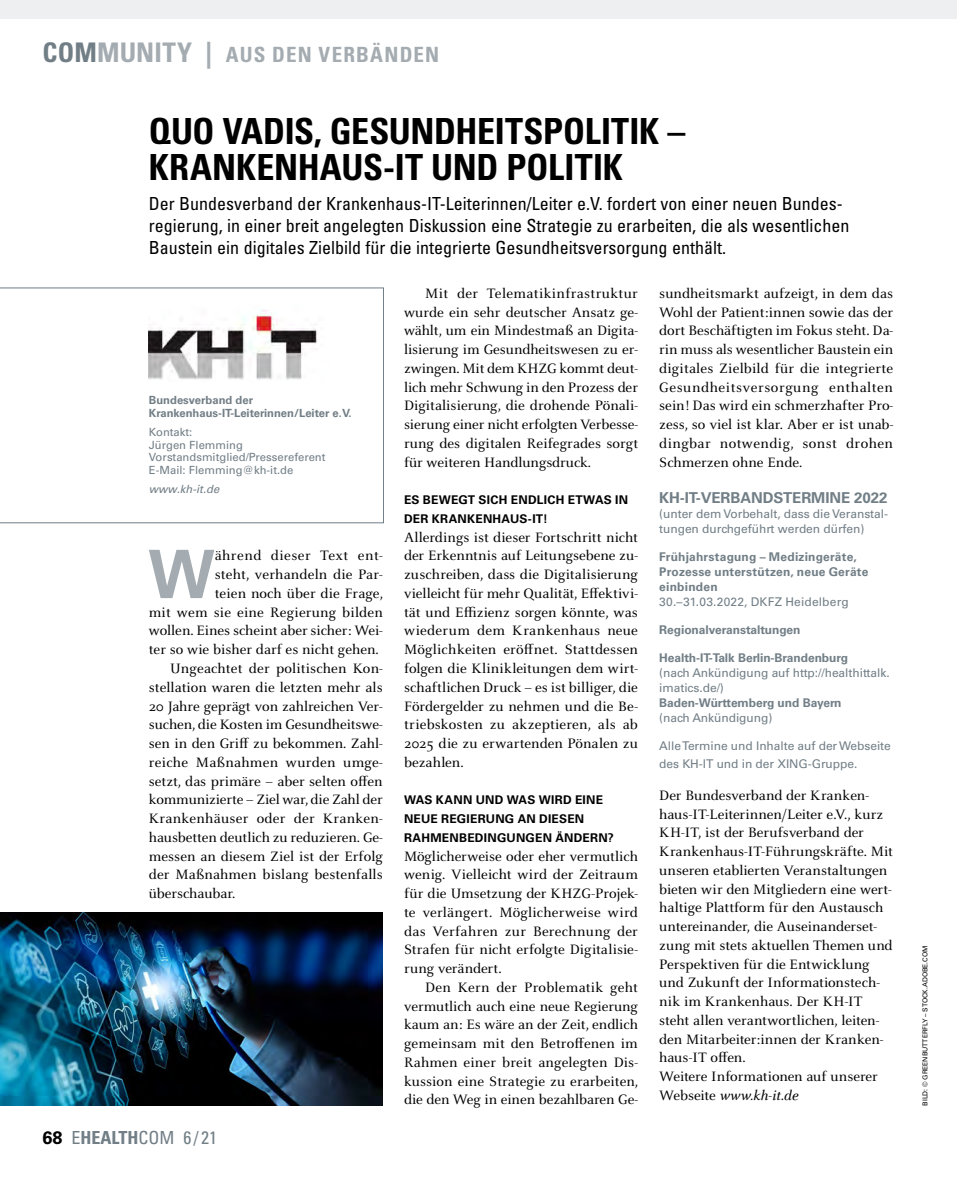
<style>
.page{position:relative;width:957px;height:1191px;background:#fff}
.page>*{position:absolute;margin:0;border:0;box-sizing:border-box;transform-origin:0 0}
.t1{font:700 66.9px "Univers LT Std";color:#a4acb1}
.t2{font:700 condensed 36px/36px "Univers LT Std";letter-spacing:-.005em;color:#000}
.t3{font:700 condensed 21px "Univers LT Std";letter-spacing:.055em;color:#a4acb1}
.t4{font:condensed 18px/21.6px "Univers LT Std";color:#000}
.t5{font:condensed 18px "Univers LT Std";color:#717e86}
.t6{font:15px/18.8px "Celeste OT";color:#000;text-align:justify}
.t7{font:15px "Celeste OT";letter-spacing:.02em;color:#000}
.t8{font:700 15px "Univers LT Std";letter-spacing:-.005em;color:#717e86}
.t9{font:15px "Celeste OT";letter-spacing:.03em;color:#000}
.t10{font:12px/15px "Univers LT Std";letter-spacing:-.005em;color:#717e86}
.t11{font:700 12px/18.8px "Univers LT Std";letter-spacing:.02em;color:#000}
.t12{font:700 12px "Univers LT Std";letter-spacing:-.005em;color:#717e86}
.t13{font:700 12px/15px "Univers LT Std";letter-spacing:.015em;color:#717e86}
.t14{font:12px "Univers LT Std";letter-spacing:.015em;color:#717e86}
.t15{font:11.25px/12.8px "Univers LT Std";color:#717e86}
.t16{font:700 11.25px/12.8px "Univers LT Std";color:#717e86}
.t17{font:italic 11.25px "Univers LT Std";color:#717e86}
.t18{font:6.75px "Univers LT Std";color:#000}
.s1{font-size:27px;color:#717e86}
.s2{font-size:27px}
.s3{font-weight:700;font-stretch:normal;color:#000}
.s4{font-weight:700}
.s5{font-style:italic}
</style>
<div class="page">
<div style="left:0;top:0;width:957px;height:19px;background:#edeff0"></div>
<img style="left:0;top:912px;width:383px;height:193px">
<svg style="left:0;top:287px;width:384px;height:236px"></svg>
<img style="left:148px;top:303px;width:187px;height:78px">
<h3 class="t3" style="left:43px;top:42px;width:398px"><span class="s1">COM</span><span class="s2">MUNITY |</span> AUS DEN VERBÄNDEN</h3>
<h2 class="t2" style="left:149px;top:113px;width:538px">QUO VADIS, GESUNDHEITSPOLITIK –<br>KRANKENHAUS-IT UND POLITIK</h2>
<p class="t4" style="left:149px;top:193px;width:702px">Der Bundesverband der Krankenhaus-IT-Leiterinnen/Leiter e.V. fordert von einer neuen Bundes&shy;regierung, in einer breit angelegten Diskussion eine Strategie zu erarbeiten, die als wesentlichen<br>Baustein ein digitales Zielbild für die integrierte Gesundheitsversorgung enthält.</p>
<p class="t16" style="left:149px;top:394px;width:204px">Bundesverband der<br>Krankenhaus-IT-Leiterinnen/Leiter e.V.</p>
<p class="t15" style="left:149px;top:425px;width:178px">Kontakt:<br>Jürgen Flemming<br>Vorstandsmitglied/Pressereferent<br>E-Mail: Flemming@kh-it.de</p>
<p class="t17" style="left:149px;top:482px;width:72px">www.kh-it.de</p>
<h1 class="t1" style="left:148px;top:535px;width:68px">W</h1>
<p class="t9" style="left:215px;top:547px;width:170px">ährend dieser Text ent-</p>
<p class="t6" style="left:215px;top:565px;width:169px">steht, verhandeln die Par-</p>
<p class="t6" style="left:215px;top:584px;width:170px">teien noch über die Frage,</p>
<p class="t6" style="left:149px;top:602px;width:236px">mit wem sie eine Regierung bilden</p>
<p class="t6" style="left:149px;top:621px;width:235px">wollen. Eines scheint aber sicher: Wei-</p>
<p class="t6" style="left:149px;top:640px;width:231px">ter so wie bisher darf es nicht gehen.</p>
<p class="t6" style="left:170px;top:659px;width:214px">Ungeachtet der politischen Kon-</p>
<p class="t6" style="left:149px;top:677px;width:235px">stellation waren die letzten mehr als</p>
<p class="t6" style="left:149px;top:696px;width:235px">20 Jahre geprägt von zahlreichen Ver-</p>
<p class="t6" style="left:149px;top:715px;width:235px">suchen, die Kosten im Gesundheitswe-</p>
<p class="t6" style="left:149px;top:734px;width:235px">sen in den Griff zu bekommen. Zahl-</p>
<p class="t7" style="left:149px;top:753px;width:235px">reiche Maßnahmen wurden umge-</p>
<p class="t6" style="left:149px;top:771px;width:235px">setzt, das primäre – aber selten offen</p>
<p class="t6" style="left:149px;top:790px;width:235px">kommunizierte – Ziel war, die Zahl der</p>
<p class="t7" style="left:149px;top:809px;width:235px">Krankenhäuser oder der Kranken-</p>
<p class="t6" style="left:149px;top:827px;width:235px">hausbetten deutlich zu reduzieren. Ge-</p>
<p class="t6" style="left:149px;top:846px;width:236px">messen an diesem Ziel ist der Erfolg</p>
<p class="t6" style="left:149px;top:865px;width:235px">der Maßnahmen bislang bestenfalls</p>
<p class="t6" style="left:149px;top:884px;width:88px">überschaubar.</p>
<p class="t5" style="left:43px;top:1126px;width:176px"><span class="s3">68</span> E<span class="s4">HEALTH</span>COM 6 / 21</p>
<p class="t6" style="left:404px;top:284px;width:236px;text-indent:21px">Mit der Telematikinfrastruktur wurde ein sehr deutscher Ansatz ge&shy;wählt, um ein Mindestmaß an Digita&shy;lisierung im Gesundheitswesen zu er&shy;zwingen. Mit dem KHZG kommt deut&shy;lich mehr Schwung in den Prozess der Digitalisierung, die drohende Pönali&shy;sierung einer nicht erfolgten Verbesse&shy;rung des digitalen Reifegrades sorgt für weiteren Handlungsdruck.</p>
<p class="t11" style="left:404px;top:490px;width:225px">ES BEWEGT SICH ENDLICH ETWAS IN<br>DER KRANKENHAUS-IT!</p>
<p class="t6" style="left:404px;top:527px;width:235px">Allerdings ist dieser Fortschritt nicht der Erkenntnis auf Leitungsebene zu&shy;zuschreiben, dass die Digitalisierung vielleicht für mehr Qualität, Effektivi&shy;tät und Effizienz sorgen könnte, was wiederum dem Krankenhaus neue Möglichkeiten eröffnet. Stattdessen folgen die Klinikleitungen dem wirt&shy;schaftlichen Druck – es ist billiger, die Fördergelder zu nehmen und die Be&shy;triebskosten zu akzeptieren, als ab 2025 die zu erwartenden Pönalen zu bezahlen.</p>
<p class="t11" style="left:404px;top:790px;width:211px">WAS KANN UND WAS WIRD EINE<br>NEUE REGIERUNG AN DIESEN<br>RAHMENBEDINGUNGEN ÄNDERN?</p>
<p class="t6" style="left:404px;top:846px;width:235px">Möglicherweise oder eher vermutlich wenig. Vielleicht wird der Zeitraum für die Umsetzung der KHZG-Projek&shy;te verlängert. Möglicherweise wird das Verfahren zur Berechnung der Strafen für nicht erfolgte Digitalisie&shy;rung verändert.</p>
<p class="t6" style="left:404px;top:977px;width:236px;text-indent:21px">Den Kern der Problematik geht vermutlich auch eine neue Regierung kaum an: Es wäre an der Zeit, endlich gemeinsam mit den Betroffenen im Rahmen einer breit angelegten Dis&shy;kussion eine Strategie zu erarbeiten, die den Weg in einen bezahlbaren Ge-</p>
<p class="t6" style="left:659px;top:284px;width:235px">sundheitsmarkt aufzeigt, in dem das Wohl der Patient:innen sowie das der dort Beschäftigten im Fokus steht. Da&shy;rin muss als wesentlicher Baustein ein digitales Zielbild für die integrierte Gesundheitsversorgung enthalten sein! Das wird ein schmerzhafter Pro&shy;zess, so viel ist klar. Aber er ist unab&shy;dingbar notwendig, sonst drohen Schmerzen ohne Ende.</p>
<p class="t8" style="left:659px;top:489px;width:230px">KH-IT-VERBANDSTERMINE 2022</p>
<p class="t10" style="left:659px;top:507px;width:230px">(unter dem Vorbehalt, dass die Veranstal&shy;tungen durchgeführt werden dürfen)</p>
<p class="t13" style="left:659px;top:549px;width:211px">Frühjahrstagung – Medizingeräte,<br>Prozesse unterstützen, neue Geräte einbinden</p>
<p class="t14" style="left:659px;top:595px;width:191px">30.–31.03.2022, DKFZ Heidelberg</p>
<p class="t12" style="left:659px;top:623px;width:143px">Regionalveranstaltungen</p>
<p class="t12" style="left:659px;top:650px;width:190px">Health-IT-Talk Berlin-Brandenburg</p>
<p class="t10" style="left:659px;top:665px;width:232px">(nach Ankündigung auf http://healthittalk. imatics.de/)</p>
<p class="t12" style="left:659px;top:695px;width:184px">Baden-Württemberg und Bayern</p>
<p class="t10" style="left:659px;top:710px;width:115px">(nach Ankündigung)</p>
<p class="t10" style="left:659px;top:736px;width:233px;line-height:18.8px">Alle Termine und Inhalte auf der Webseite des KH-IT und in der XING-Gruppe.</p>
<p class="t6" style="left:659px;top:785px;width:235px;text-align:left">Der Bundesverband der Kranken&shy;haus-IT-Leiterinnen/Leiter e.V., kurz KH-IT, ist der Berufsverband der Krankenhaus-IT-Führungskräfte. Mit unseren etablierten Veranstaltungen bieten wir den Mitgliedern eine wert&shy;haltige Plattform für den Austausch untereinander, die Auseinanderset&shy;zung mit stets aktuellen Themen und Perspektiven für die Entwicklung und Zukunft der Informationstech&shy;nik im Krankenhaus. Der KH-IT steht allen verantwortlichen, leiten&shy;den Mitarbeiter:innen der Kranken&shy;haus-IT offen.<br>Weitere Informationen auf unserer Webseite <span class="s5">www.kh-it.de</span></p>
<p class="t18" style="left:921px;top:1105px;width:162px;rotate:-90deg">BILD: © GREENBUTTERFLY – STOCK.ADOBE.COM</p>
</div>
